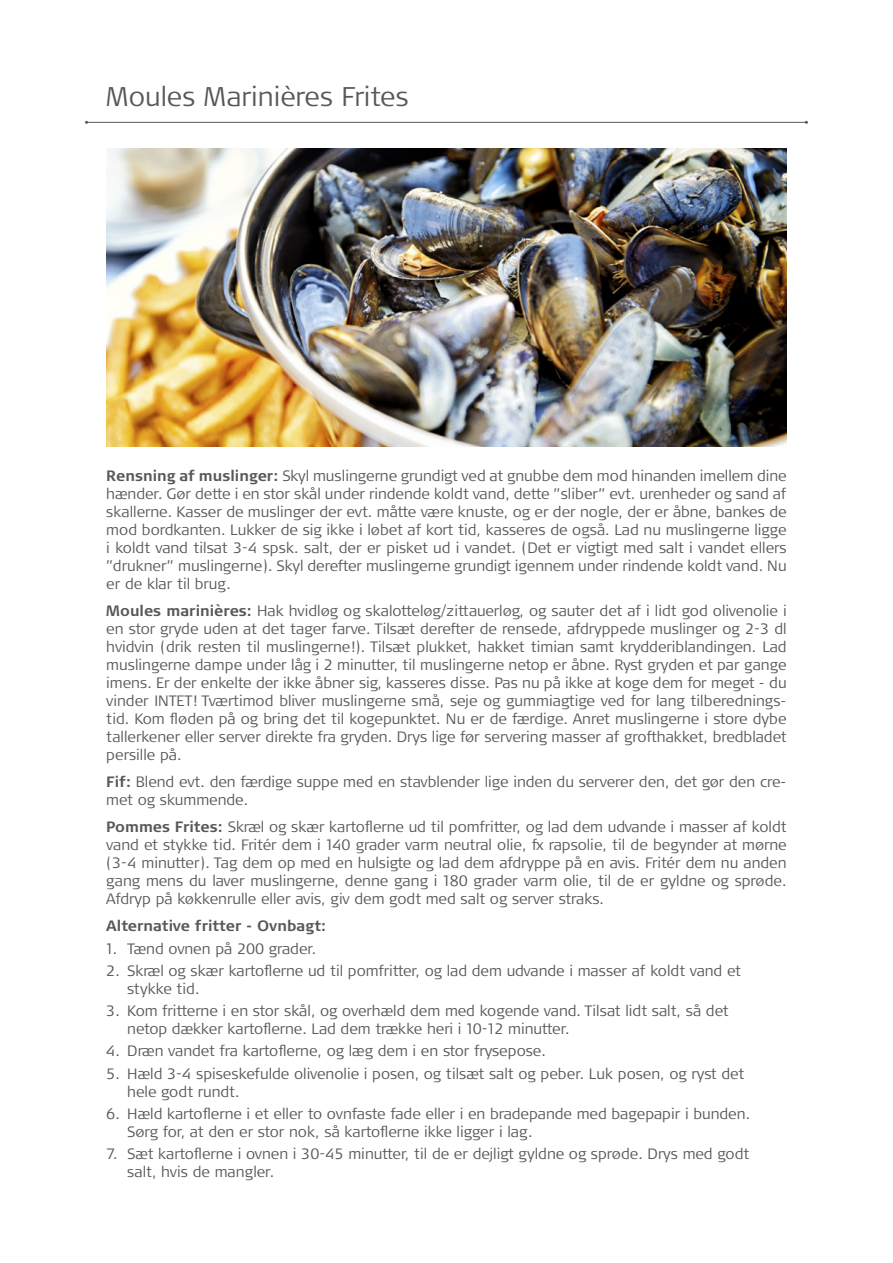
<style>
.page{position:relative;width:893px;height:1263px;background:#fff}
.page>*{position:absolute;margin:0;border:0;box-sizing:border-box;transform-origin:0 0}
.t1{font:300 27px "Signa OT";color:#57585a}
.t2{font:300 15px/18px "Signa OT";color:#57585a;text-align:justify}
.t3{font:700 15px "Signa OT";color:#57585a}
.s1{font-weight:700}
</style>
<div class="page">
<hr style="left:87px;top:122px;width:719px;height:1px;background:#57585a">
<img style="left:106px;top:149px;width:681px;height:297px">
<p class="t1" style="left:106px;top:81px;width:304px">Moules Marinières Frites</p>
<p class="t2" style="left:106px;top:467px;width:682px"><span class="s1">Rensning af muslinger:</span> Skyl muslingerne grundigt ved at gnubbe dem mod hinanden imellem dine hænder. Gør dette i en stor skål under rindende koldt vand, dette ”sliber” evt. urenheder og sand af skallerne. Kasser de muslinger der evt. måtte være knuste, og er der nogle, der er åbne, bankes de mod bordkanten. Lukker de sig ikke i løbet af kort tid, kasseres de også. Lad nu muslingerne ligge i koldt vand tilsat 3-4 spsk. salt, der er pisket ud i vandet. (Det er vigtigt med salt i vandet ellers ”drukner” muslingerne). Skyl derefter muslingerne grundigt igennem under rindende koldt vand. Nu er de klar til brug.</p>
<p class="t2" style="left:106px;top:602px;width:682px"><span class="s1">Moules marinières:</span> Hak hvidløg og skalotteløg/zittauerløg, og sauter det af i lidt god olivenolie i en stor gryde uden at det tager farve. Tilsæt derefter de rensede, afdryppede muslinger og 2-3 dl hvidvin (drik resten til muslingerne!). Tilsæt plukket, hakket timian samt krydderiblandingen. Lad muslingerne dampe under låg i 2 minutter, til muslingerne netop er åbne. Ryst gryden et par gange imens. Er der enkelte der ikke åbner sig, kasseres disse. Pas nu på ikke at koge dem for meget - du vinder INTET! Tværtimod bliver muslingerne små, seje og gummiagtige ved for lang tilberednings&shy;tid. Kom fløden på og bring det til kogepunktet. Nu er de færdige. Anret muslingerne i store dybe tallerkener eller server direkte fra gryden. Drys lige før servering masser af grofthakket, bredbladet persille på.</p>
<p class="t2" style="left:106px;top:773px;width:682px"><span class="s1">Fif:</span> Blend evt. den færdige suppe med en stavblender lige inden du serverer den, det gør den cre&shy;met og skummende.</p>
<p class="t2" style="left:106px;top:818px;width:682px"><span class="s1">Pommes Frites:</span> Skræl og skær kartoflerne ud til pomfritter, og lad dem udvande i masser af koldt vand et stykke tid. Fritér dem i 140 grader varm neutral olie, fx rapsolie, til de begynder at mørne (3-4 minutter). Tag dem op med en hulsigte og lad dem afdryppe på en avis. Fritér dem nu anden gang mens du laver muslingerne, denne gang i 180 grader varm olie, til de er gyldne og sprøde.<br>Afdryp på køkkenrulle eller avis, giv dem godt med salt og server straks.</p>
<p class="t3" style="left:106px;top:917px;width:221px">Alternative fritter - Ovnbagt:</p>
<p class="t2" style="left:106px;top:939px;width:212px">1. Tænd ovnen på 200 grader.</p>
<p class="t2" style="left:106px;top:962px;width:636px">2. Skræl og skær kartoflerne ud til pomfritter, og lad dem udvande i masser af koldt vand et</p>
<p class="t2" style="left:127px;top:980px;width:74px">stykke tid.</p>
<p class="t2" style="left:106px;top:1002px;width:624px">3. Kom fritterne i en stor skål, og overhæld dem med kogende vand. Tilsat lidt salt, så det</p>
<p class="t2" style="left:127px;top:1020px;width:444px">netop dækker kartoflerne. Lad dem trække heri i 10-12 minutter.</p>
<p class="t2" style="left:106px;top:1042px;width:441px">4. Dræn vandet fra kartoflerne, og læg dem i en stor frysepose.</p>
<p class="t2" style="left:106px;top:1064px;width:639px">5. Hæld 3-4 spiseskefulde olivenolie i posen, og tilsæt salt og peber. Luk posen, og ryst det</p>
<p class="t2" style="left:127px;top:1082px;width:114px">hele godt rundt.</p>
<p class="t2" style="left:106px;top:1105px;width:645px">6. Hæld kartoflerne i et eller to ovnfaste fade eller i en bradepande med bagepapir i bunden.</p>
<p class="t2" style="left:127px;top:1123px;width:407px">Sørg for, at den er stor nok, så kartoflerne ikke ligger i lag.</p>
<p class="t2" style="left:106px;top:1145px;width:645px">7. Sæt kartoflerne i ovnen i 30-45 minutter, til de er dejligt gyldne og sprøde. Drys med godt</p>
<p class="t2" style="left:127px;top:1163px;width:148px">salt, hvis de mangler.</p>
</div>
